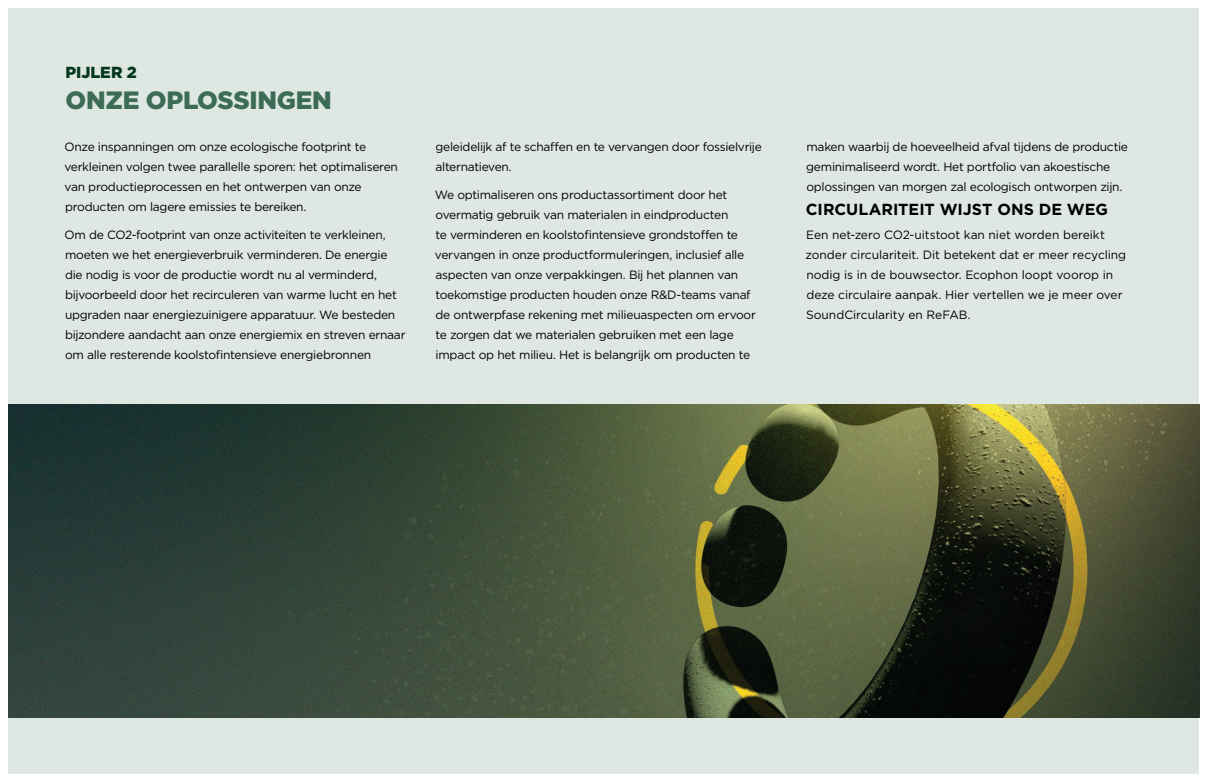
<style>
.page{position:relative;width:1208px;height:783px;background:#fff}
.page>*{position:absolute;margin:0;border:0;box-sizing:border-box;transform-origin:0 0}
.t1{font:900 25px "Gotham";letter-spacing:-.01em;color:#3c6b57}
.t2{font:700 16px "Gotham";color:#000001}
.t3{font:900 16px "Gotham";letter-spacing:-.005em;color:#04381d}
.t4{font:12px/20px "Gotham";letter-spacing:-.02em;color:#000001}
</style>
<div class="page">
<div style="left:9px;top:9px;width:1190px;height:765px;background:#dee7e2"></div>
<img style="left:9px;top:404px;width:1190px;height:313px">
<h2 class="t3" style="left:66px;top:61px;width:73px">PIJLER 2</h2>
<h1 class="t1" style="left:66px;top:83px;width:268px">ONZE OPLOSSINGEN</h1>
<p class="t4" style="left:64px;top:136px;width:335px">Onze inspanningen om onze ecologische footprint te verkleinen volgen twee parallelle sporen: het optimaliseren van productieprocessen en het ontwerpen van onze producten om lagere emissies te bereiken.</p>
<p class="t4" style="left:65px;top:224px;width:342px">Om de CO2-footprint van onze activiteiten te verkleinen, moeten we het energieverbruik verminderen. De energie die nodig is voor de productie wordt nu al verminderd, bijvoorbeeld door het recirculeren van warme lucht en het upgraden naar energiezuinigere apparatuur. We besteden bijzondere aandacht aan onze energiemix en streven ernaar om alle resterende koolstofintensieve energiebronnen</p>
<p class="t4" style="left:435px;top:136px;width:328px">geleidelijk af te schaffen en te vervangen door fossielvrije alternatieven.</p>
<p class="t4" style="left:435px;top:184px;width:323px">We optimaliseren ons productassortiment door het overmatig gebruik van materialen in eindproducten<br>te verminderen en koolstofintensieve grondstoffen te vervangen in onze productformuleringen, inclusief alle aspecten van onze verpakkingen. Bij het plannen van toekomstige producten houden onze R&amp;D-teams vanaf de ontwerpfase rekening met milieuaspecten om ervoor te zorgen dat we materialen gebruiken met een lage impact op het milieu. Het is belangrijk om producten te</p>
<p class="t4" style="left:806px;top:136px;width:323px">maken waarbij de hoeveelheid afval tijdens de productie geminimaliseerd wordt. Het portfolio van akoestische oplossingen van morgen zal ecologisch ontworpen zijn.</p>
<h2 class="t2" style="left:806px;top:199px;width:303px">CIRCULARITEIT WIJST ONS DE WEG</h2>
<p class="t4" style="left:805px;top:224px;width:322px">Een net-zero CO2-uitstoot kan niet worden bereikt zonder circulariteit. Dit betekent dat er meer recycling nodig is in de bouwsector. Ecophon loopt voorop in deze circulaire aanpak. Hier vertellen we je meer over SoundCircularity en ReFAB.</p>
</div>
